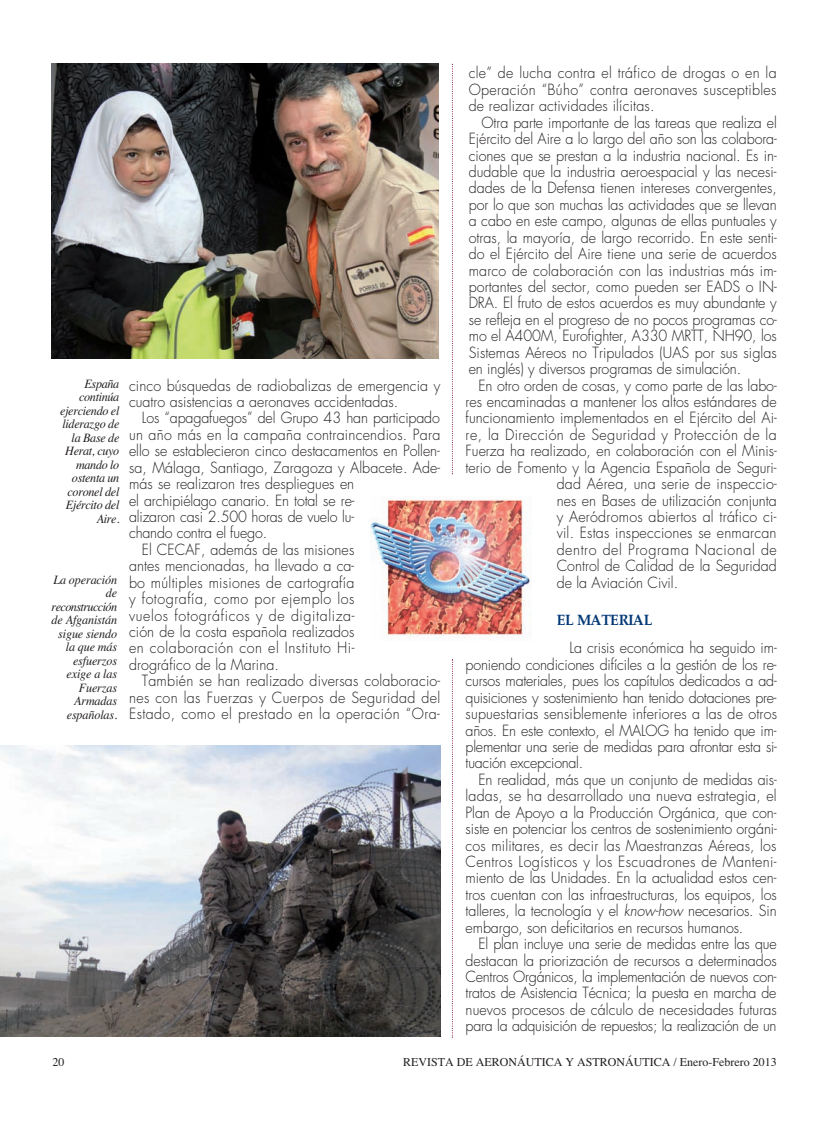
<style>
.page{position:relative;width:825px;height:1127px;background:#fff}
.page>*{position:absolute;margin:0;border:0;box-sizing:border-box;transform-origin:0 0}
.t1{font:300 15px/16.5px "Futura";color:#231f20;text-align:justify;scale:.95 1}
.t2{font:300 15px "Futura";letter-spacing:.03em;color:#231f20;scale:.95 1}
.t3{font:300 15px "Futura";letter-spacing:.02em;color:#231f20;scale:.95 1}
.t4{font:300 15px "Futura";letter-spacing:.035em;color:#231f20;scale:.95 1}
.t5{font:300 15px "Futura";letter-spacing:.025em;color:#231f20;scale:.95 1}
.t6{font:300 15px "Futura";letter-spacing:.045em;color:#231f20;scale:.95 1}
.t7{font:300 15px "Futura";letter-spacing:.04em;color:#231f20;scale:.95 1}
.t8{font:700 15px "Palatino";letter-spacing:-.035em;color:#013775;scale:.95 1}
.t9{font:italic 12.75px/13.5px "Times";letter-spacing:-.025em;color:#231f20;text-align:right;scale:.95 1}
.t10{font:12px "Times";color:#231f20}
.s1{font-style:italic}
</style>
<div class="page">
<svg style="left:452px;top:64px;width:1px;height:410px"></svg>
<svg style="left:452px;top:659px;width:1px;height:378px"></svg>
<img style="left:51px;top:64px;width:388px;height:295px">
<img style="left:0;top:745px;width:441px;height:292px">
<img style="left:370px;top:499px;width:161px;height:139px">
<p class="t9" style="left:60px;top:378px;width:64px">España continúa ejerciendo el liderazgo de la Base de<br>Herat, cuyo mando lo ostenta un coronel del<br>Ejército del<br>Aire.</p>
<p class="t9" style="left:52px;top:574px;width:71px">La operación de reconstrucción de Afganistán sigue siendo la que más esfuerzos exige a las<br>Fuerzas<br>Armadas españolas.</p>
<p class="t1" style="left:129px;top:378px;width:329px">cinco búsquedas de radiobalizas de emergencia y cuatro asistencias a aeronaves accidentadas.</p>
<p class="t1" style="left:142px;top:411px;width:315px">Los “apagafuegos” del Grupo 43 han participado</p>
<p class="t1" style="left:129px;top:427px;width:329px">un año más en la campaña contraincendios. Para</p>
<p class="t1" style="left:129px;top:444px;width:329px">ello se establecieron cinco destacamentos en Pollen-</p>
<p class="t1" style="left:129px;top:460px;width:329px">sa, Málaga, Santiago, Zaragoza y Albacete. Ade-</p>
<p class="t1" style="left:129px;top:477px;width:239px">más se realizaron tres despliegues en</p>
<p class="t1" style="left:129px;top:493px;width:239px">el archipiélago canario. En total se re-</p>
<p class="t1" style="left:129px;top:510px;width:238px">alizaron casi 2.500 horas de vuelo lu-</p>
<p class="t1" style="left:129px;top:526px;width:147px">chando contra el fuego.</p>
<p class="t1" style="left:142px;top:542px;width:225px">El CECAF, además de las misiones</p>
<p class="t1" style="left:129px;top:559px;width:239px">antes mencionadas, ha llevado a ca-</p>
<p class="t3" style="left:129px;top:575px;width:239px">bo múltiples misiones de cartografía</p>
<p class="t4" style="left:129px;top:592px;width:239px">y fotografía, como por ejemplo los</p>
<p class="t6" style="left:129px;top:608px;width:239px">vuelos fotográficos y de digitaliza-</p>
<p class="t1" style="left:129px;top:624px;width:239px">ción de la costa española realizados</p>
<p class="t4" style="left:129px;top:641px;width:239px">en colaboración con el Instituto Hi-</p>
<p class="t1" style="left:129px;top:657px;width:159px">drográfico de la Marina.</p>
<p class="t1" style="left:142px;top:674px;width:316px">También se han realizado diversas colaboracio-</p>
<p class="t5" style="left:129px;top:690px;width:329px">nes con las Fuerzas y Cuerpos de Seguridad del</p>
<p class="t2" style="left:129px;top:707px;width:329px">Estado, como el prestado en la operación “Ora-</p>
<p class="t1" style="left:469px;top:66px;width:326px">cle” de lucha contra el tráfico de drogas o en la Operación “Búho” contra aeronaves susceptibles de realizar actividades ilícitas.</p>
<p class="t1" style="left:469px;top:115px;width:326px;text-indent:13px">Otra parte importante de las tareas que realiza el Ejército del Aire a lo largo del año son las colabora&shy;ciones que se prestan a la industria nacional. Es in&shy;dudable que la industria aeroespacial y las necesi&shy;dades de la Defensa tienen intereses convergentes, por lo que son muchas las actividades que se llevan a cabo en este campo, algunas de ellas puntuales y otras, la mayoría, de largo recorrido. En este senti&shy;do el Ejército del Aire tiene una serie de acuerdos marco de colaboración con las industrias más im&shy;portantes del sector, como pueden ser EADS o IN-DRA. El fruto de estos acuerdos es muy abundante y se refleja en el progreso de no pocos programas co&shy;mo el A400M, Eurofighter, A330 MRTT, NH90, los Sistemas Aéreos no Tripulados (UAS por sus siglas en inglés) y diversos programas de simulación.</p>
<p class="t1" style="left:478px;top:378px;width:316px">En otro orden de cosas, y como parte de las labo-</p>
<p class="t1" style="left:466px;top:395px;width:329px">res encaminadas a mantener los altos estándares de</p>
<p class="t1" style="left:466px;top:411px;width:329px">funcionamiento implementados en el Ejército del Ai-</p>
<p class="t2" style="left:466px;top:427px;width:329px">re, la Dirección de Seguridad y Protección de la</p>
<p class="t1" style="left:466px;top:444px;width:329px">Fuerza ha realizado, en colaboración con el Minis-</p>
<p class="t1" style="left:466px;top:460px;width:329px">terio de Fomento y la Agencia Española de Seguri-</p>
<p class="t1" style="left:557px;top:477px;width:233px">dad Aérea, una serie de inspeccio-</p>
<p class="t1" style="left:557px;top:493px;width:233px">nes en Bases de utilización conjunta</p>
<p class="t3" style="left:557px;top:510px;width:233px">y Aeródromos abiertos al tráfico ci-</p>
<p class="t1" style="left:557px;top:526px;width:233px">vil. Estas inspecciones se enmarcan</p>
<p class="t7" style="left:557px;top:542px;width:233px">dentro del Programa Nacional de</p>
<p class="t1" style="left:557px;top:559px;width:233px">Control de Calidad de la Seguridad</p>
<p class="t1" style="left:557px;top:575px;width:129px">de la Aviación Civil.</p>
<p class="t8" style="left:557px;top:614px;width:102px">EL MATERIAL</p>
<p class="t1" style="left:466px;top:641px;width:329px;text-indent:104px">La crisis económica ha seguido im&shy;poniendo condiciones difíciles a la gestión de los re&shy;cursos materiales, pues los capítulos dedicados a ad&shy;quisiciones y sostenimiento han tenido dotaciones pre&shy;supuestarias sensiblemente inferiores a las de otros años. En este contexto, el MALOG ha tenido que im&shy;plementar una serie de medidas para afrontar esta si&shy;tuación excepcional.</p>
<p class="t1" style="left:466px;top:772px;width:329px;text-indent:13px">En realidad, más que un conjunto de medidas ais&shy;ladas, se ha desarrollado una nueva estrategia, el Plan de Apoyo a la Producción Orgánica, que con&shy;siste en potenciar los centros de sostenimiento orgáni&shy;cos militares, es decir las Maestranzas Aéreas, los Centros Logísticos y los Escuadrones de Manteni&shy;miento de las Unidades. En la actualidad estos cen&shy;tros cuentan con las infraestructuras, los equipos, los talleres, la tecnología y el <span class="s1">know-how</span> necesarios. Sin embargo, son deficitarios en recursos humanos.</p>
<p class="t1" style="left:466px;top:937px;width:329px;text-indent:13px">El plan incluye una serie de medidas entre las que destacan la priorización de recursos a determinados Centros Orgánicos, la implementación de nuevos con&shy;tratos de Asistencia Técnica; la puesta en marcha de nuevos procesos de cálculo de necesidades futuras para la adquisición de repuestos; la realización de un</p>
<p class="t10" style="left:53px;top:1058px;width:13px">20</p>
<p class="t10" style="left:403px;top:1058px;width:375px">REVISTA DE AERONÁUTICA Y ASTRONÁUTICA / Enero-Febrero 2013</p>
</div>
